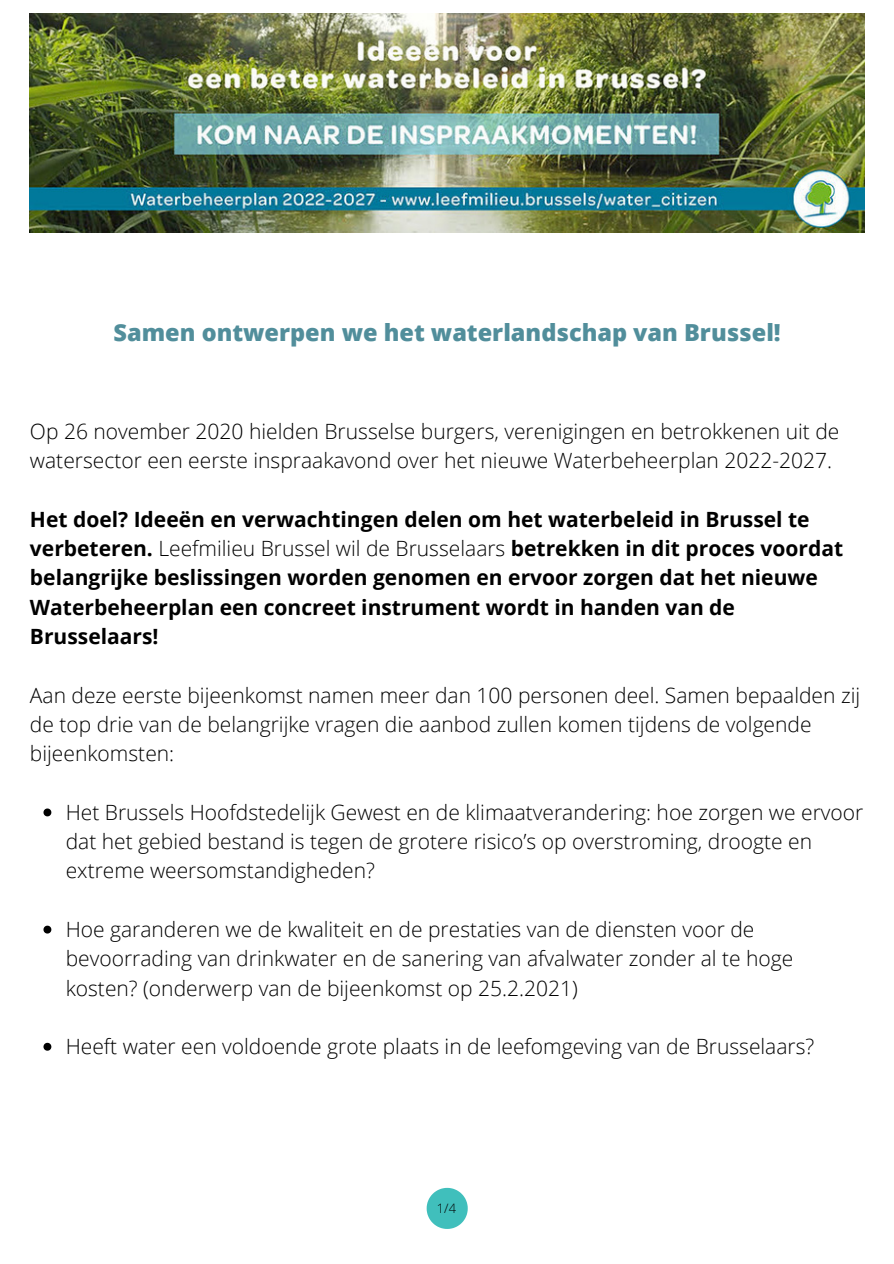
<style>
.page{position:relative;width:894px;height:1264px;background:#fff}
.page>*{position:absolute;margin:0;border:0;box-sizing:border-box;transform-origin:0 0}
.t1{font:800 23.55px "Open Sans";color:#518e9b}
.t2{font:300 21px/29.2px "Open Sans";color:#000}
.t3{font:700 21px/29.2px "Open Sans";color:#000}
.t4{font:300 12.9px "Open Sans";color:#000}
.s1{font-weight:300}
</style>
<div class="page">
<svg style="left:43px;top:808px;width:8px;height:8px"></svg>
<svg style="left:43px;top:925px;width:8px;height:8px"></svg>
<svg style="left:43px;top:1042px;width:8px;height:8px"></svg>
<img style="left:30px;top:13px;width:834px;height:220px">
<svg style="left:426px;top:1187px;width:41px;height:41px"></svg>
<p class="t1" style="left:114px;top:315px;width:668px">Samen ontwerpen we het waterlandschap van Brussel!</p>
<p class="t2" style="left:30px;top:416px;width:810px">Op 26 november 2020 hielden Brusselse burgers, verenigingen en betrokkenen uit de watersector een eerste inspraakavond over het nieuwe Waterbeheerplan 2022-2027.</p>
<p class="t3" style="left:30px;top:504px;width:814px">Het doel? Ideeën en verwachtingen delen om het waterbeleid in Brussel te verbeteren. <span class="s1">Leefmilieu Brussel wil de Brusselaars</span> betrekken in dit proces voordat belangrijke beslissingen worden genomen en ervoor zorgen dat het nieuwe Waterbeheerplan een concreet instrument wordt in handen van de Brusselaars!</p>
<p class="t2" style="left:30px;top:680px;width:831px">Aan deze eerste bijeenkomst namen meer dan 100 personen deel. Samen bepaalden zij de top drie van de belangrijke vragen die aanbod zullen komen tijdens de volgende bijeenkomsten:</p>
<p class="t2" style="left:66px;top:797px;width:798px">Het Brussels Hoofdstedelijk Gewest en de klimaatverandering: hoe zorgen we ervoor dat het gebied bestand is tegen de grotere risico’s op overstroming, droogte en extreme weersomstandigheden?</p>
<p class="t2" style="left:66px;top:914px;width:729px">Hoe garanderen we de kwaliteit en de prestaties van de diensten voor de bevoorrading van drinkwater en de sanering van afvalwater zonder al te hoge kosten? (onderwerp van de bijeenkomst op 25.2.2021)</p>
<p class="t2" style="left:66px;top:1031px;width:750px">Heeft water een voldoende grote plaats in de leefomgeving van de Brusselaars?</p>
<p class="t4" style="left:437px;top:1199px;width:21px">1/4</p>
</div>
